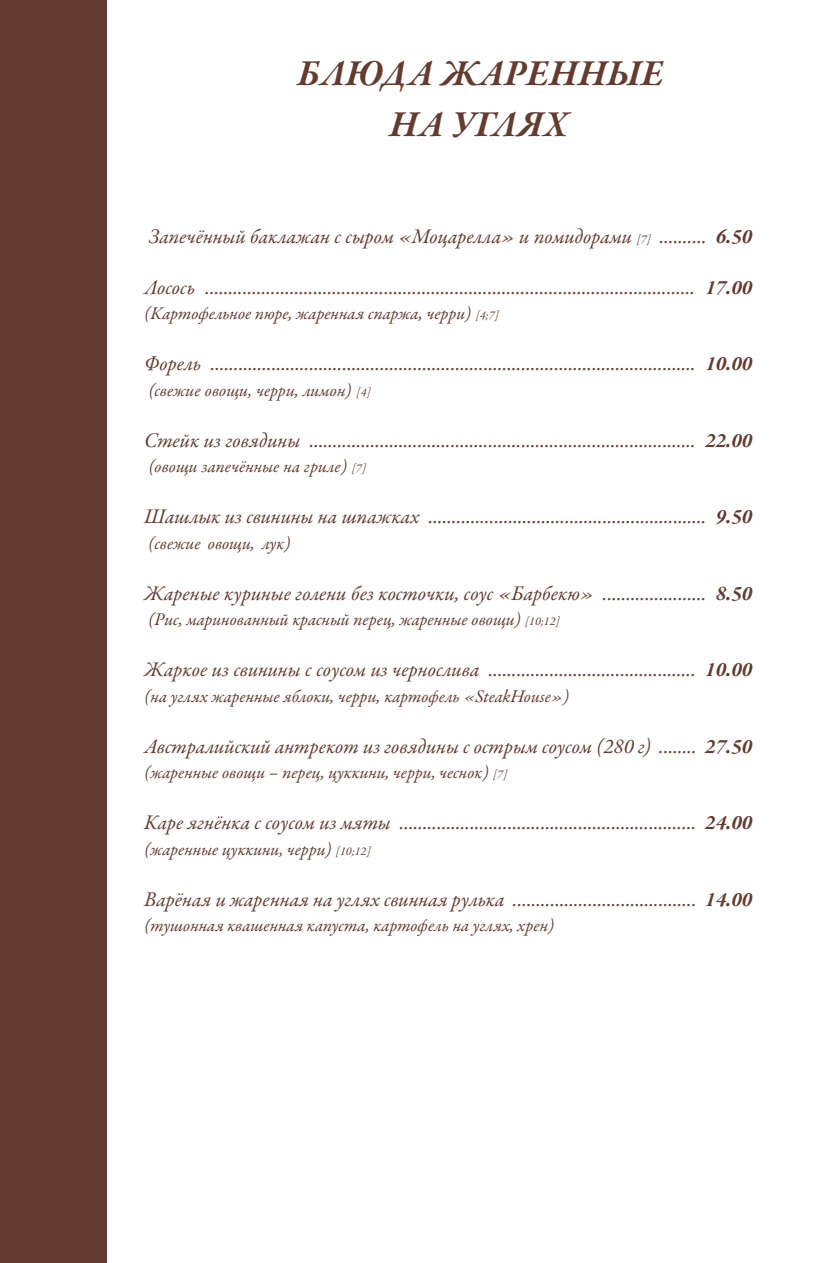
<style>
.page{position:relative;width:830px;height:1263px;background:#fff}
.page>*{position:absolute;margin:0;border:0;box-sizing:border-box;transform-origin:0 0}
.t1{font:italic 700 37.5px/50.2px "Garamond Premr Pro";letter-spacing:.01em;color:#633c2f;text-align:center}
.t2{font:italic 21px "Garamond Premr Pro";color:#633c2f}
.t3{font:italic 18px "Garamond Premr Pro";color:#633c2f}
.s1{font-size:12px}
.s2{font-weight:700}
</style>
<div class="page">
<div style="left:0;top:0;width:107px;height:1263px;background:#633c2f"></div>
<h1 class="t1" style="left:297px;top:52px;width:367px">БЛЮДА ЖАРЕННЫE<br>НА УГЛЯХ</h1>
<p class="t2" style="left:148px;top:227px;width:605px">Запечённый баклажан с сыром «Моцарелла» и помидорами <span class="s1">[7]</span> .......... <span class="s2">6.50</span></p>
<p class="t2" style="left:144px;top:278px;width:609px">Лосось ........................................................................................................ <span class="s2">17.00</span></p>
<p class="t3" style="left:144px;top:306px;width:356px">(Kартофельное пюре, жаренная спаржа, черри) <span class="s1">[4;7]</span></p>
<p class="t2" style="left:144px;top:355px;width:609px">Форель ....................................................................................................... <span class="s2">10.00</span></p>
<p class="t3" style="left:148px;top:383px;width:224px">(свежие овощи, черри, лимон) <span class="s1">[4]</span></p>
<p class="t2" style="left:144px;top:431px;width:609px">Стейк из говядины .................................................................................. <span class="s2">22.00</span></p>
<p class="t3" style="left:148px;top:459px;width:219px">(овощи запечённые на гриле) <span class="s1">[7]</span></p>
<p class="t2" style="left:144px;top:508px;width:609px">Шашлык из свинины на шпажках ........................................................... <span class="s2">9.50</span></p>
<p class="t3" style="left:148px;top:536px;width:144px">(свежие овощи, лук)</p>
<p class="t2" style="left:144px;top:584px;width:609px">Жареные куриные голени без косточки, соус «Барбекю» ...................... <span class="s2">8.50</span></p>
<p class="t3" style="left:148px;top:612px;width:412px">(Рис, маринованный красный перец, жаренные овощи) <span class="s1">[10;12]</span></p>
<p class="t2" style="left:144px;top:661px;width:609px">Жаркое из свинины с соусом из чернослива ............................................ <span class="s2">10.00</span></p>
<p class="t3" style="left:144px;top:689px;width:426px">(на углях жаренные яблоки, черри, картофель «SteakHouse»)</p>
<p class="t2" style="left:144px;top:737px;width:609px">Австралийский антрекот из говядины c острым соусом (280 г) ........ <span class="s2">27.50</span></p>
<p class="t3" style="left:144px;top:765px;width:364px">(жаренные овощи – перец, цуккини, черри, чеснок) <span class="s1">[7]</span></p>
<p class="t2" style="left:144px;top:814px;width:609px">Каре ягнёнка с соусом из мяты ............................................................... <span class="s2">24.00</span></p>
<p class="t3" style="left:144px;top:842px;width:228px">(жаренные цуккини, черри) <span class="s1">[10;12]</span></p>
<p class="t2" style="left:144px;top:890px;width:609px">Варёная и жаренная на углях свинная рулька ....................................... <span class="s2">14.00</span></p>
<p class="t3" style="left:144px;top:918px;width:411px">(тушoнная квашенная капуста, картофель на углях, хрен)</p>
</div>
